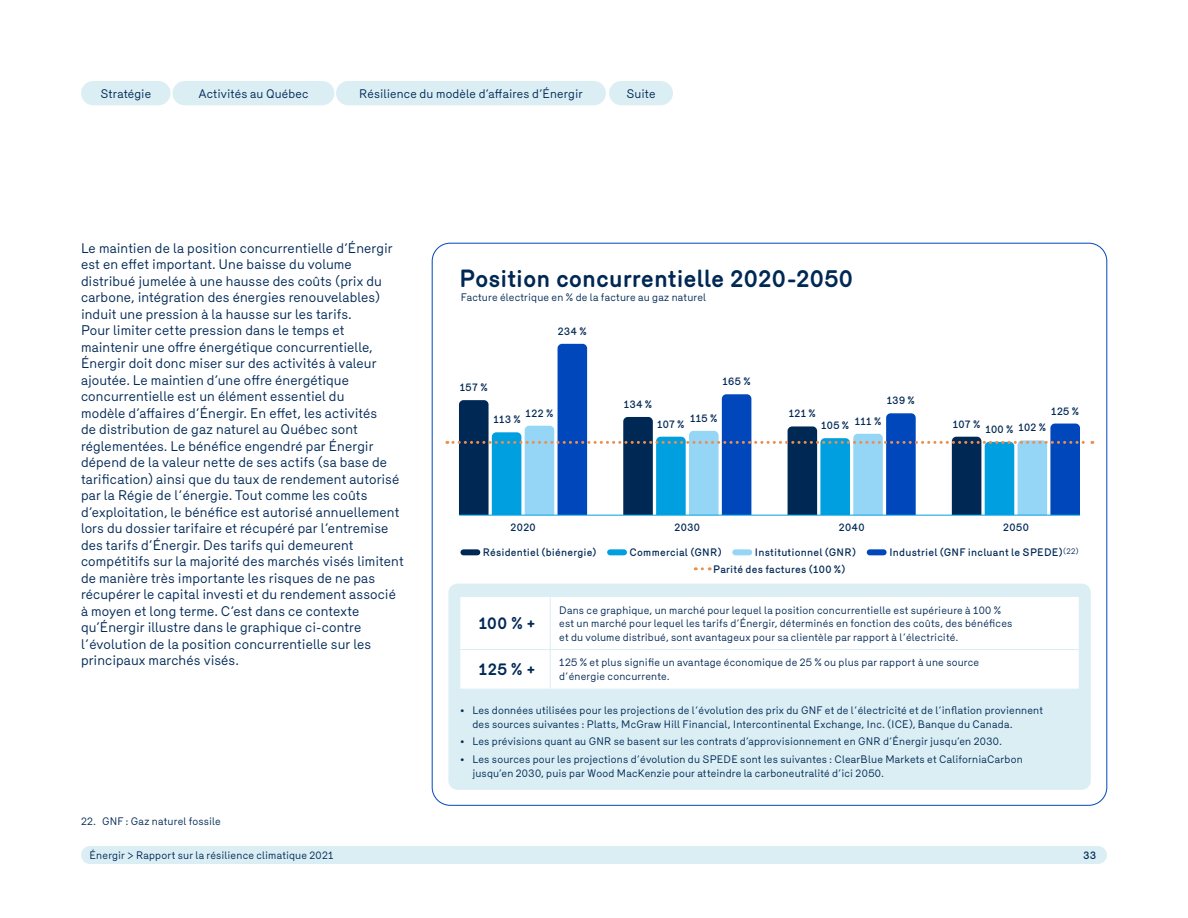
<style>
.page{position:relative;width:1188px;height:918px;background:#fff}
.page>*{position:absolute;margin:0;border:0;box-sizing:border-box;transform-origin:0 0}
.Texte{font:700 24px "Merkury";letter-spacing:-.005em;color:#002855}
.Table_-_Bullet{font:700 16.5px "Merkury";letter-spacing:.015em;color:#002855}
.Texte-2{font:13.5px/16.5px "Merkury";letter-spacing:.01em;color:#002855}
.T3{font:12px "Merkury";letter-spacing:.01em;color:#002855}
.Texte-3{font:10.5px/13.5px "Merkury";letter-spacing:.02em;color:#002855}
.Texte-4{font:500 10.5px "Merkury";letter-spacing:.02em;color:#002855}
.Graph_Chiffres{font:500 10.5px "Merkury";letter-spacing:.04em;color:#002855}
.T3-2{font:10.5px "Merkury";letter-spacing:.02em;color:#002855}
.Note_bas_de_page{font:10.5px "Merkury";letter-spacing:.02em;color:#002855}
</style>
<div class="page">
<div style="left:463px;top:549px;width:14px;height:6px;background:#002855"></div>
<div style="left:610px;top:549px;width:14px;height:6px;background:#009fdf"></div>
<div style="left:735px;top:549px;width:14px;height:6px;background:#95d5f5"></div>
<div style="left:870px;top:549px;width:14px;height:6px;background:#0047bb"></div>
<svg style="left:702px;top:567px;width:8px;height:3px"></svg>
<hr style="left:459px;top:515px;width:621px;height:1px;background:#009fdf">
<div style="left:448px;top:584px;width:643px;height:206px;background:#daeef4;border-radius:9px"></div>
<div style="left:460px;top:597px;width:619px;height:92px;background:#fff"></div>
<hr style="left:550px;top:597px;width:1px;height:52px;background:#daeef4">
<hr style="left:460px;top:649px;width:90px;height:1px;background:#daeef4">
<hr style="left:550px;top:650px;width:1px;height:39px;background:#daeef4">
<hr style="left:550px;top:649px;width:529px;height:1px;background:#daeef4">
<svg style="left:447px;top:344px;width:646px;height:171px"></svg>
<div style="left:348px;top:81px;width:246px;height:24px;background:#daeef4"></div>
<div style="left:621px;top:81px;width:40px;height:24px;background:#daeef4"></div>
<div style="left:93px;top:81px;width:65px;height:24px;background:#daeef4"></div>
<div style="left:185px;top:81px;width:137px;height:24px;background:#daeef4"></div>
<div style="left:90px;top:846px;width:1008px;height:18px;background:#daeef4"></div>
<p class="T3" style="left:100px;top:84px;width:52px">Stratégie</p>
<p class="T3" style="left:198px;top:84px;width:112px">Activités au Québec</p>
<p class="T3" style="left:359px;top:84px;width:225px">Résilience du modèle d’affaires d’Énergir</p>
<p class="T3" style="left:626px;top:84px;width:31px">Suite</p>
<p class="Texte-2" style="left:81px;top:239px;width:324px">Le maintien de la position concurrentielle d’Énergir est en effet important. Une baisse du volume distribué jumelée à une hausse des coûts (prix du carbone, intégration des énergies renouvelables) induit une pression à la hausse sur les tarifs.<br>Pour limiter cette pression dans le temps et maintenir une offre énergétique concurrentielle, Énergir doit donc miser sur des activités à valeur ajoutée. Le maintien d’une offre énergétique concurrentielle est un élément essentiel du<br>modèle d’affaires d’Énergir. En effet, les activités<br>de distribution de gaz naturel au Québec sont réglementées. Le bénéfice engendré par Énergir dépend de la valeur nette de ses actifs (sa base de tarification) ainsi que du taux de rendement autorisé par la Régie de l’énergie. Tout comme les coûts d’exploitation, le bénéfice est autorisé annuellement lors du dossier tarifaire et récupéré par l’entremise des tarifs d’Énergir. Des tarifs qui demeurent compétitifs sur la majorité des marchés visés limitent de manière très importante les risques de ne pas récupérer le capital investi et du rendement associé à moyen et long terme. C’est dans ce contexte qu’Énergir illustre dans le graphique ci-contre l’évolution de la position concurrentielle sur les principaux marchés visés.</p>
<p class="Note_bas_de_page" style="left:81px;top:814px;width:141px">22. GNF : Gaz naturel fossile</p>
<p class="Texte" style="left:459px;top:261px;width:395px">Position concurrentielle 2020-2050</p>
<p class="T3-2" style="left:461px;top:289px;width:247px">Facture électrique en % de la facture au gaz naturel</p>
<p class="Graph_Chiffres" style="left:558px;top:323px;width:30px">234 %</p>
<p class="Graph_Chiffres" style="left:460px;top:380px;width:29px">157 %</p>
<p class="Graph_Chiffres" style="left:723px;top:374px;width:30px">165 %</p>
<p class="Graph_Chiffres" style="left:526px;top:405px;width:29px">122 %</p>
<p class="Graph_Chiffres" style="left:493px;top:412px;width:29px">113 %</p>
<p class="Graph_Chiffres" style="left:624px;top:396px;width:30px">134 %</p>
<p class="Graph_Chiffres" style="left:690px;top:410px;width:29px">115 %</p>
<p class="Graph_Chiffres" style="left:657px;top:416px;width:29px">107 %</p>
<p class="Graph_Chiffres" style="left:887px;top:393px;width:30px">139 %</p>
<p class="Graph_Chiffres" style="left:789px;top:406px;width:29px">121 %</p>
<p class="Graph_Chiffres" style="left:855px;top:413px;width:28px">111 %</p>
<p class="Graph_Chiffres" style="left:821px;top:418px;width:30px">105 %</p>
<p class="Graph_Chiffres" style="left:1051px;top:403px;width:29px">125 %</p>
<p class="Graph_Chiffres" style="left:953px;top:416px;width:29px">107 %</p>
<p class="Graph_Chiffres" style="left:985px;top:421px;width:30px">100 %</p>
<p class="Graph_Chiffres" style="left:1018px;top:420px;width:29px">102 %</p>
<p class="Texte-4" style="left:511px;top:520px;width:27px">2020</p>
<p class="Texte-4" style="left:675px;top:520px;width:27px">2030</p>
<p class="Texte-4" style="left:839px;top:520px;width:27px">2040</p>
<p class="Texte-4" style="left:1003px;top:520px;width:27px">2050</p>
<p class="Texte-4" style="left:483px;top:545px;width:115px">Résidentiel (biénergie)</p>
<p class="Texte-4" style="left:629px;top:545px;width:94px">Commercial (GNR)</p>
<p class="Texte-4" style="left:755px;top:545px;width:103px">Institutionnel (GNR)</p>
<p class="Texte-4" style="left:889px;top:545px;width:191px">Industriel (GNF incluant le SPEDE)<sup>(22)</sup></p>
<p class="Texte-4" style="left:713px;top:561px;width:134px">Parité des factures (100 %)</p>
<p class="Table_-_Bullet" style="left:478px;top:611px;width:58px">100 % +</p>
<p class="Texte-3" style="left:559px;top:602px;width:455px">Dans ce graphique, un marché pour lequel la position concurrentielle est supérieure à 100 % est un marché pour lequel les tarifs d’Énergir, déterminés en fonction des coûts, des bénéfices et du volume distribué, sont avantageux pour sa clientèle par rapport à l’électricité.</p>
<p class="Table_-_Bullet" style="left:478px;top:657px;width:58px">125 % +</p>
<p class="Texte-3" style="left:559px;top:655px;width:422px">125 % et plus signifie un avantage économique de 25 % ou plus par rapport à une source d’énergie concurrente.</p>
<p class="Texte-3" style="left:472px;top:703px;width:572px;text-indent:-12px">• Les données utilisées pour les projections de l’évolution des prix du GNF et de l’électricité et de l’inflation proviennent des sources suivantes : Platts, McGraw Hill Financial, Intercontinental Exchange, Inc. (ICE), Banque du Canada.</p>
<p class="Texte-3" style="left:460px;top:734px;width:543px">• Les prévisions quant au GNR se basent sur les contrats d’approvisionnement en GNR d’Énergir jusqu’en 2030.</p>
<p class="Texte-3" style="left:472px;top:752px;width:552px;text-indent:-12px">• Les sources pour les projections d’évolution du SPEDE sont les suivantes : ClearBlue Markets et CaliforniaCarbon jusqu’en 2030, puis par Wood MacKenzie pour atteindre la carboneutralité d’ici 2050.</p>
<p class="Texte-3" style="left:90px;top:847px;width:246px">Énergir &gt; Rapport sur la résilience climatique 2021</p>
<p class="Texte-4" style="left:1083px;top:847px;width:14px">33</p>
</div>
